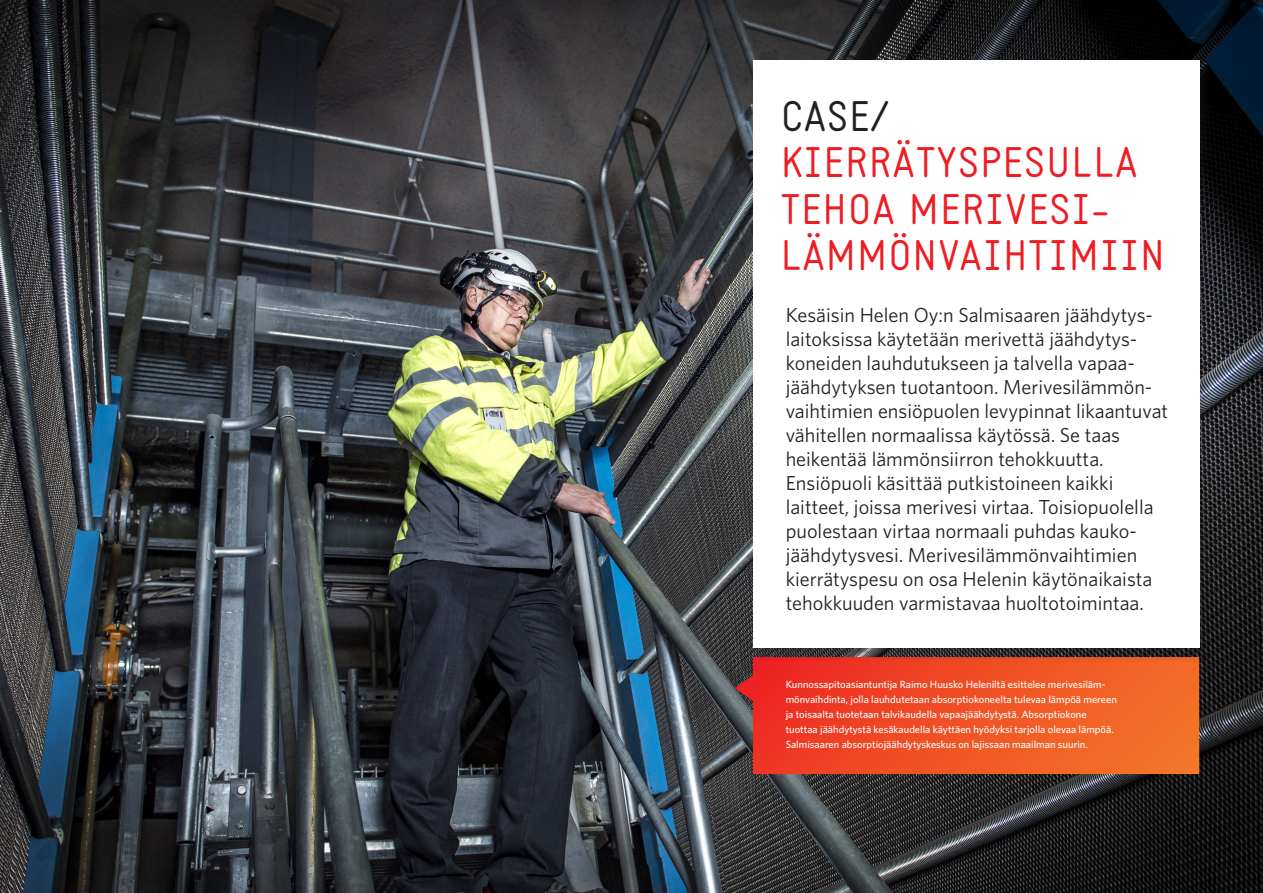
<style>
.page{position:relative;width:1263px;height:893px;background:#fff}
.page>*{position:absolute;margin:0;border:0;box-sizing:border-box;transform-origin:0 0}
.otsikko{font:42px/46.5px "Static";letter-spacing:.04em;color:#ee1d23}
.ingressi{font:20.25px/24px "Whitney";color:#231f20}
.leipis{font:500 10.5px/15px "Whitney";color:#fff}
.s1{color:#231f20}
</style>
<div class="page">
<img style="left:0;top:0;width:1263px;height:893px">
<svg style="left:735px;top:657px;width:464px;height:117px;background:#eb5026"></svg>
<div style="left:750px;top:58px;width:464px;height:605px;background:#231f20;opacity:.3"></div>
<div style="left:753px;top:61px;width:446px;height:587px;background:#fff"></div>
<p class="otsikko" style="left:781px;top:94px;width:385px"><span class="s1">CASE/<br></span>KIERRÄTYSPESULLA<br>TEHOA MERIVESI-<br>LÄMMÖNVAIHTIMIIN</p>
<p class="ingressi" style="left:786px;top:303px;width:384px">Kesäisin Helen Oy:n Salmisaaren jäähdytys&shy;laitoksissa käytetään merivettä jäähdytys&shy;koneiden lauhdutukseen ja talvella vapaa&shy;jäähdytyksen tuotantoon. Merivesilämmön&shy;vaihtimien ensiöpuolen levypinnat likaantuvat vähitellen normaalissa käytössä. Se taas heikentää lämmönsiirron tehokkuutta.<br>Ensiöpuoli käsittää putkistoineen kaikki laitteet, joissa merivesi virtaa. Toisiopuolella puolestaan virtaa normaali puhdas kauko&shy;jäähdytysvesi. Merivesilämmönvaihtimien kierrätyspesu on osa Helenin käytönaikaista tehokkuuden varmistavaa huoltotoimintaa.</p>
<p class="leipis" style="left:786px;top:677px;width:333px">Kunnossapitoasiantuntija Raimo Huusko Heleniltä esittelee merivesiläm&shy;mönvaihdinta, jolla lauhdutetaan absorptiokoneelta tulevaa lämpöä mereen ja toisaalta tuotetaan talvikaudella vapaajäähdytystä. Absorptiokone tuottaa jäähdytystä kesäkaudella käyttäen hyödyksi tarjolla olevaa lämpöä.<br>Salmisaaren absorptiojäähdytyskeskus on lajissaan maailman suurin.</p>
</div>
